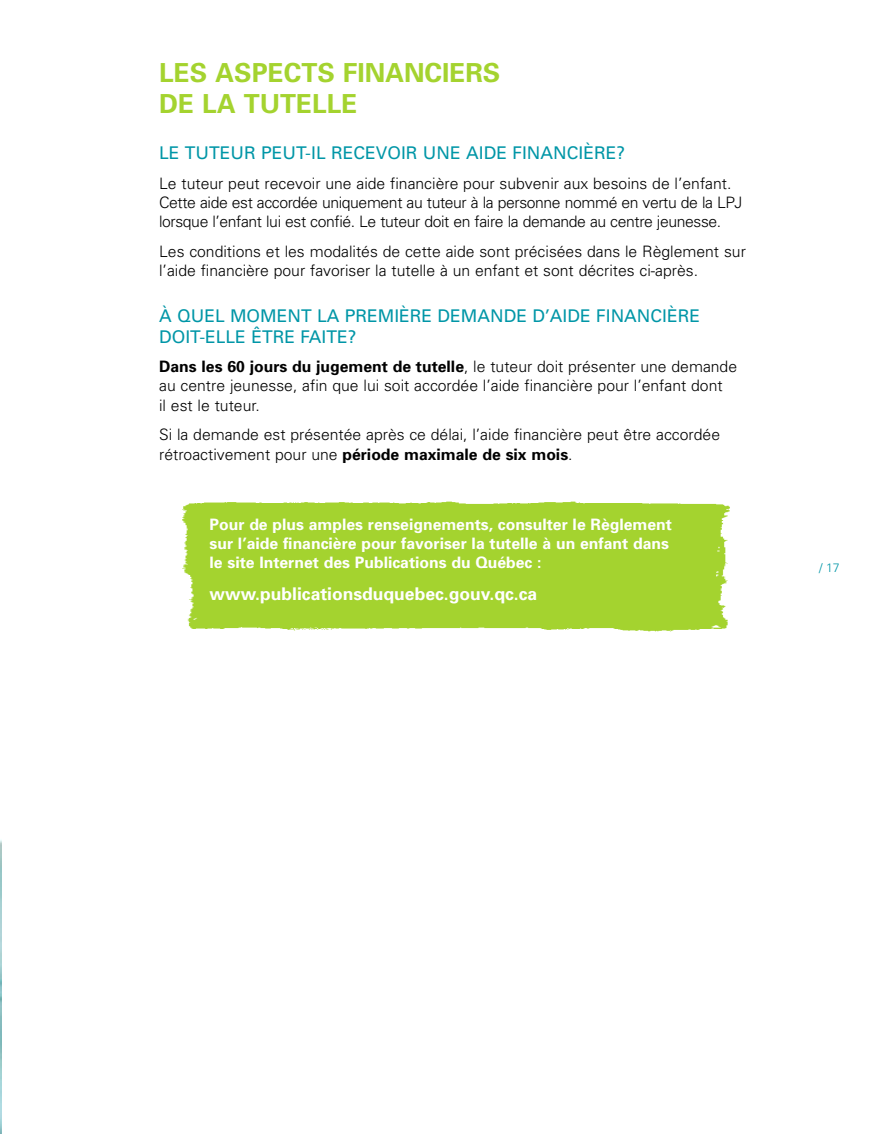
<style>
.page{position:relative;width:882px;height:1134px;background:#fff}
.page>*{position:absolute;margin:0;border:0;box-sizing:border-box;transform-origin:0 0}
.t1{font:700 26.25px/31.5px "Univers";color:#a4d32f}
.t2{font:17.5px/21px "Univers";color:#0096a7}
.t3{font:700 17.5px "Univers";color:#fff}
.t4{font:300 15.75px/19.2px "Univers";color:#000}
.t5{font:300 15.75px/19.2px "Univers";letter-spacing:-.025em;color:#000}
.t6{font:700 15.75px/19.2px "Univers";color:#fff}
.t7{font:300 12.25px "Univers";color:#0096a7}
.s1{font-weight:700}
</style>
<div class="page">
<img style="left:182px;top:501px;width:548px;height:131px">
<h1 class="t1" style="left:159px;top:59px;width:343px">LES ASPECTS FINANCIERS<br>DE LA TUTELLE</h1>
<p class="t2" style="left:159px;top:144px;width:468px">LE TUTEUR PEUT-IL RECEVOIR UNE AIDE FINANCIÈRE?</p>
<p class="t5" style="left:159px;top:175px;width:585px">Le tuteur peut recevoir une aide financière pour subvenir aux besoins de l’enfant.<br>Cette aide est accordée uniquement au tuteur à la personne nommé en vertu de la LPJ lorsque l’enfant lui est confié. Le tuteur doit en faire la demande au centre jeunesse.</p>
<p class="t4" style="left:159px;top:243px;width:588px">Les conditions et les modalités de cette aide sont précisées dans le Règlement sur l’aide financière pour favoriser la tutelle à un enfant et sont décrites ci-après.</p>
<p class="t2" style="left:159px;top:306px;width:542px">À QUEL MOMENT LA PREMIÈRE DEMANDE D’AIDE FINANCIÈRE<br>DOIT-ELLE ÊTRE FAITE?</p>
<p class="t4" style="left:159px;top:358px;width:579px"><span class="s1">Dans les 60 jours du jugement de tutelle</span>, le tuteur doit présenter une demande au centre jeunesse, afin que lui soit accordée l’aide financière pour l’enfant dont<br>il est le tuteur.</p>
<p class="t4" style="left:159px;top:427px;width:562px">Si la demande est présentée après ce délai, l’aide financière peut être accordée rétroactivement pour une <span class="s1">période maximale de six mois</span>.</p>
<p class="t6" style="left:210px;top:516px;width:464px">Pour de plus amples renseignements, consulter le Règlement sur l’aide financière pour favoriser la tutelle à un enfant dans le site Internet des Publications du Québec :</p>
<p class="t3" style="left:210px;top:587px;width:329px">www.publicationsduquebec.gouv.qc.ca</p>
<p class="t7" style="left:819px;top:563px;width:22px">/ 17</p>
</div>
